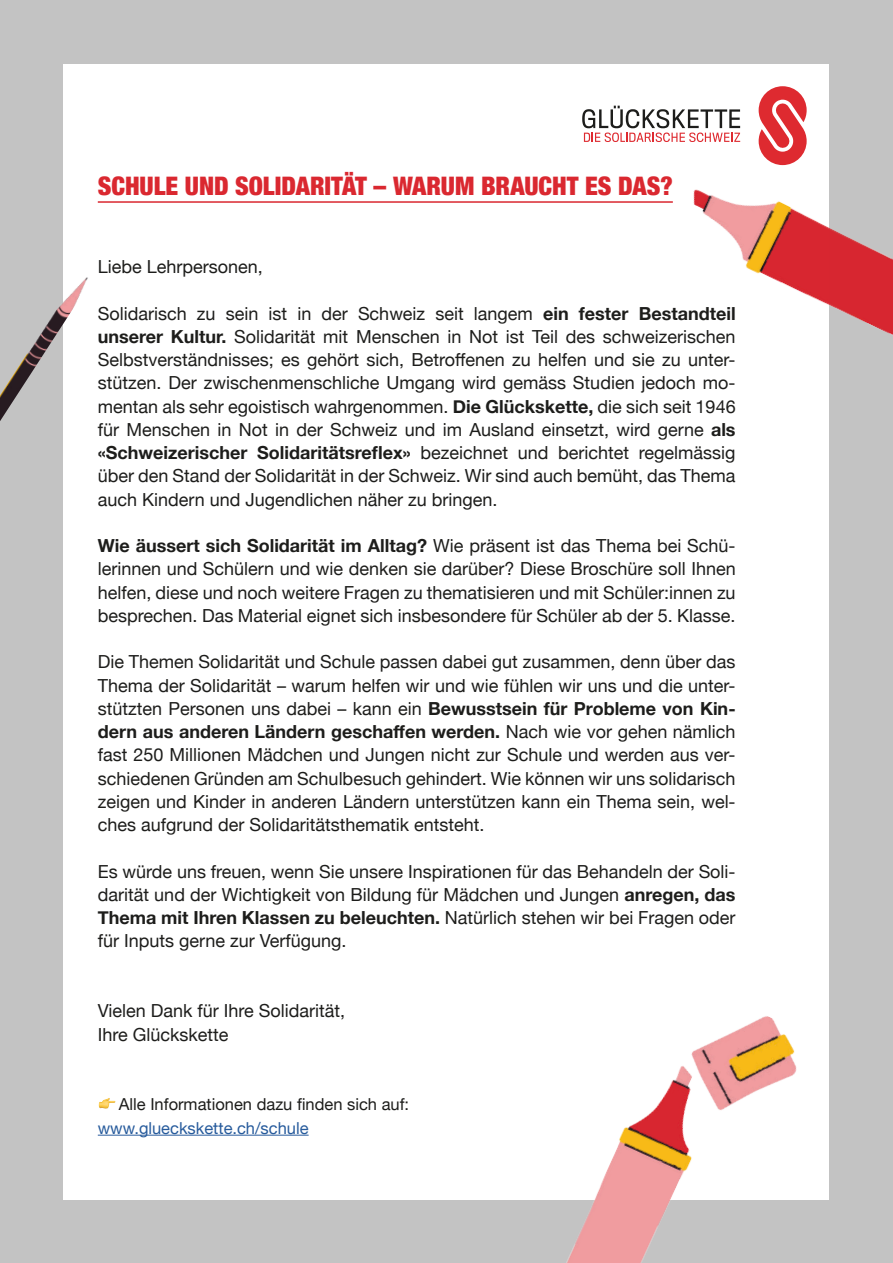
<style>
.page{position:relative;width:893px;height:1263px;background:#c3c3c3}
.page>*{position:absolute;margin:0;border:0;box-sizing:border-box;transform-origin:0 0}
.t1{font:900 condensed 25.5px "Helvetica Neue";letter-spacing:-.005em;color:#da2830}
.t2{font:18px/23.2px "Helvetica Neue";color:#1d1d1b;text-align:justify}
.t3{font:16.5px "Helvetica Neue";color:#1d1d1b}
.t4{font:16.5px "Helvetica Neue";color:#275b9c}
.s1{font-weight:700}
</style>
<div class="page">
<div style="left:64px;top:64px;width:765px;height:1135px;background:#fff"></div>
<hr style="left:98px;top:201px;width:575px;height:2px;background:#da2830">
<hr style="left:98px;top:1135px;width:211px;height:1px;background:#275b9c">
<svg style="left:582px;top:109px;width:27px;height:33px"></svg>
<img style="left:0;top:261px;width:88px;height:160px">
<img style="left:609px;top:86px;width:284px;height:249px">
<img style="left:556px;top:1016px;width:259px;height:247px">
<h1 class="t1" style="left:98px;top:172px;width:577px">SCHULE UND SOLIDARITÄT – WARUM BRAUCHT ES DAS?</h1>
<p class="t2" style="left:98px;top:257px;width:167px">Liebe Lehrpersonen,</p>
<p class="t2" style="left:98px;top:303px;width:639px">Solidarisch zu sein ist in der Schweiz seit langem <span class="s1">ein fester Bestandteil unserer Kultur.</span> Solidarität mit Menschen in Not ist Teil des schweizerischen Selbstverständnisses; es gehört sich, Betroffenen zu helfen und sie zu unter&shy;stützen. Der zwischenmenschliche Umgang wird gemäss Studien jedoch mo&shy;mentan als sehr egoistisch wahrgenommen. <span class="s1">Die Glückskette,</span> die sich seit 1946 für Menschen in Not in der Schweiz und im Ausland einsetzt, wird gerne <span class="s1">als «Schweizerischer Solidaritätsreflex»</span> bezeichnet und berichtet regelmässig über den Stand der Solidarität in der Schweiz. Wir sind auch bemüht, das Thema auch Kindern und Jugendlichen näher zu bringen.</p>
<p class="t2" style="left:98px;top:536px;width:639px"><span class="s1">Wie äussert sich Solidarität im Alltag?</span> Wie präsent ist das Thema bei Schü&shy;lerinnen und Schülern und wie denken sie darüber? Diese Broschüre soll Ihnen helfen, diese und noch weitere Fragen zu thematisieren und mit Schüler:innen zu besprechen. Das Material eignet sich insbesondere für Schüler ab der 5. Klasse.</p>
<p class="t2" style="left:98px;top:652px;width:639px">Die Themen Solidarität und Schule passen dabei gut zusammen, denn über das Thema der Solidarität – warum helfen wir und wie fühlen wir uns und die unter&shy;stützten Personen uns dabei – kann ein <span class="s1">Bewusstsein für Probleme von Kin&shy;dern aus anderen Ländern geschaffen werden.</span> Nach wie vor gehen nämlich fast 250 Millionen Mädchen und Jungen nicht zur Schule und werden aus ver&shy;schiedenen Gründen am Schulbesuch gehindert. Wie können wir uns solidarisch zeigen und Kinder in anderen Ländern unterstützen kann ein Thema sein, wel&shy;ches aufgrund der Solidaritätsthematik entsteht.</p>
<p class="t2" style="left:98px;top:861px;width:639px">Es würde uns freuen, wenn Sie unsere Inspirationen für das Behandeln der Soli&shy;darität und der Wichtigkeit von Bildung für Mädchen und Jungen <span class="s1">anregen, das Thema mit Ihren Klassen zu beleuchten.</span> Natürlich stehen wir bei Fragen oder für Inputs gerne zur Verfügung.</p>
<p class="t2" style="left:98px;top:1000px;width:249px">Vielen Dank für Ihre Solidarität,<br>Ihre Glückskette</p>
<p class="t3" style="left:119px;top:1092px;width:292px">Alle Informationen dazu finden sich auf:</p>
<p class="t4" style="left:98px;top:1121px;width:212px">www.glueckskette.ch/schule</p>
</div>
